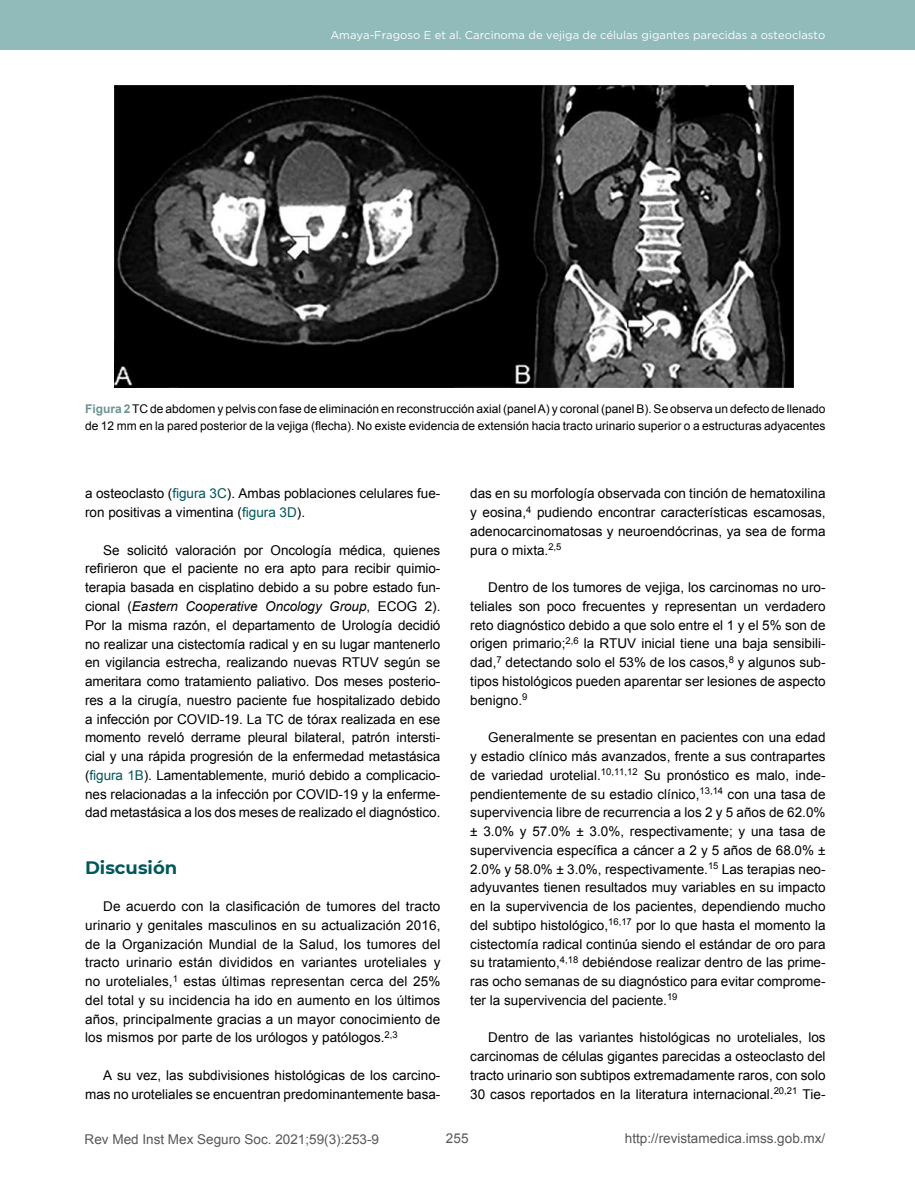
<style>
.page{position:relative;width:915px;height:1191px;background:#fff}
.page>*{position:absolute;margin:0;border:0;box-sizing:border-box;transform-origin:0 0}
.t1{font:700 18px "Montserrat";color:#01575a}
.t2{font:13.5px/18.8px "Arial";color:#000;text-align:justify}
.t3{font:13.5px "Arial";color:#575756}
.t4{font:12px/16.5px "Arial";color:#000}
.t5{font:11.25px "Gotham";color:#fff}
.s1{font-weight:700;color:#6b9392}
.s2{color:#01575a}
.s3{font-style:italic}
</style>
<div class="page">
<div style="left:0;top:0;width:914px;height:50px;background:#91baba"></div>
<img style="left:114px;top:86px;width:678px;height:301px">
<p class="t5" style="left:330px;top:28px;width:496px">Amaya-Fragoso E et al. Carcinoma de vejiga de células gigantes parecidas a osteoclasto</p>
<p class="t4" style="left:85px;top:401px;width:741px"><span class="s1">Figura 2</span> TC de abdomen y pelvis con fase de eliminación en reconstrucción axial (panel A) y coronal (panel B). Se observa un defecto de llenado de 12 mm en la pared posterior de la vejiga (flecha). No existe evidencia de extensión hacia tracto urinario superior o a estructuras adyacentes</p>
<p class="t2" style="left:85px;top:484px;width:357px">a osteoclasto (<span class="s2">figura 3C</span>). Ambas poblaciones celulares fue&shy;ron positivas a vimentina (<span class="s2">figura 3D</span>).</p>
<p class="t2" style="left:85px;top:541px;width:357px;text-indent:18px">Se solicitó valoración por Oncología médica, quienes refirieron que el paciente no era apto para recibir quimio&shy;terapia basada en cisplatino debido a su pobre estado fun&shy;cional (<span class="s3">Eastern Cooperative Oncology Group</span>, ECOG 2).<br>Por la misma razón, el departamento de Urología decidió no realizar una cistectomía radical y en su lugar mantenerlo en vigilancia estrecha, realizando nuevas RTUV según se ameritara como tratamiento paliativo. Dos meses posterio&shy;res a la cirugía, nuestro paciente fue hospitalizado debido a infección por COVID-19. La TC de tórax realizada en ese momento reveló derrame pleural bilateral, patrón intersti&shy;cial y una rápida progresión de la enfermedad metastásica (<span class="s2">figura 1B</span>). Lamentablemente, murió debido a complicacio&shy;nes relacionadas a la infección por COVID-19 y la enferme&shy;dad metastásica a los dos meses de realizado el diagnóstico.</p>
<h1 class="t1" style="left:85px;top:854px;width:94px">Discusión</h1>
<p class="t2" style="left:85px;top:897px;width:357px;text-indent:18px">De acuerdo con la clasificación de tumores del tracto urinario y genitales masculinos en su actualización 2016, de la Organización Mundial de la Salud, los tumores del tracto urinario están divididos en variantes uroteliales y no uroteliales,<sup>1</sup> estas últimas representan cerca del 25% del total y su incidencia ha ido en aumento en los últimos años, principalmente gracias a un mayor conocimiento de los mismos por parte de los urólogos y patólogos.<sup>2,3</sup></p>
<p class="t2" style="left:85px;top:1066px;width:357px;text-align:right">A su vez, las subdivisiones histológicas de los carcino&shy;mas no uroteliales se encuentran predominantemente basa-</p>
<p class="t2" style="left:470px;top:484px;width:357px">das en su morfología observada con tinción de hematoxilina y eosina,<sup>4</sup> pudiendo encontrar características escamosas, adenocarcinomatosas y neuroendócrinas, ya sea de forma pura o mixta.<sup>2,5</sup></p>
<p class="t2" style="left:470px;top:578px;width:357px;text-indent:18px">Dentro de los tumores de vejiga, los carcinomas no uro&shy;teliales son poco frecuentes y representan un verdadero reto diagnóstico debido a que solo entre el 1 y el 5% son de origen primario;<sup>2,6</sup> la RTUV inicial tiene una baja sensibili&shy;dad,<sup>7</sup> detectando solo el 53% de los casos,<sup>8</sup> y algunos sub&shy;tipos histológicos pueden aparentar ser lesiones de aspecto benigno.<sup>9</sup></p>
<p class="t2" style="left:470px;top:728px;width:357px;text-indent:18px">Generalmente se presentan en pacientes con una edad y estadio clínico más avanzados, frente a sus contrapartes de variedad urotelial.<sup>10,11,12</sup> Su pronóstico es malo, inde&shy;pendientemente de su estadio clínico,<sup>13,14</sup> con una tasa de supervivencia libre de recurrencia a los 2 y 5 años de 62.0% ± 3.0% y 57.0% ± 3.0%, respectivamente; y una tasa de supervivencia específica a cáncer a 2 y 5 años de 68.0% ± 2.0% y 58.0% ± 3.0%, respectivamente.<sup>15</sup> Las terapias neo&shy;adyuvantes tienen resultados muy variables en su impacto en la supervivencia de los pacientes, dependiendo mucho del subtipo histológico,<sup>16,17</sup> por lo que hasta el momento la cistectomía radical continúa siendo el estándar de oro para su tratamiento,<sup>4,18</sup> debiéndose realizar dentro de las prime&shy;ras ocho semanas de su diagnóstico para evitar comprome&shy;ter la supervivencia del paciente.<sup>19</sup></p>
<p class="t2" style="left:470px;top:1028px;width:357px;text-indent:18px">Dentro de las variantes histológicas no uroteliales, los carcinomas de células gigantes parecidas a osteoclasto del tracto urinario son subtipos extremadamente raros, con solo 30 casos reportados en la literatura internacional.<sup>20,21</sup> Tie-</p>
<p class="t3" style="left:85px;top:1130px;width:296px">Rev Med Inst Mex Seguro Soc. 2021;59(3):253-9</p>
<p class="t3" style="left:446px;top:1129px;width:24px">255</p>
<p class="t3" style="left:624px;top:1129px;width:202px">http://revistamedica.imss.gob.mx/</p>
</div>
